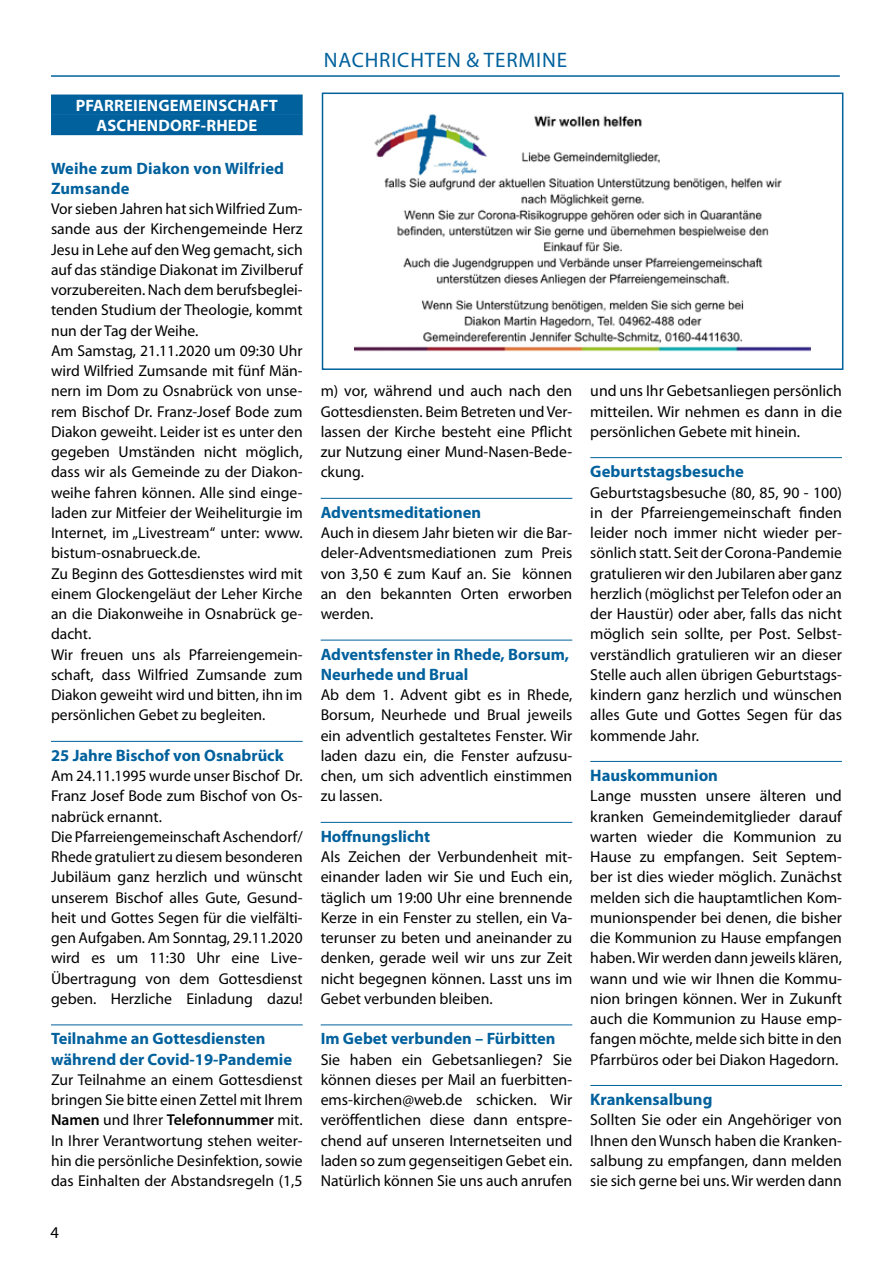
<style>
.page{position:relative;width:893px;height:1263px;background:#fff}
.page>*{position:absolute;margin:0;border:0;box-sizing:border-box;transform-origin:0 0}
.t1{font:21px "Myriad Pro";letter-spacing:.04em;color:#00619d}
.t2{font:700 16.65px "Myriad Pro";color:#00619d}
.t3{font:700 16.5px/20.2px "Myriad Pro";color:#00619d}
.t4{font:700 16.5px/20.2px "Myriad Pro";letter-spacing:.01em;color:#fff;text-align:center}
.t5{font:16.5px "Myriad Pro";color:#000}
.t6{font:15.9px/20.2px "Myriad Pro";color:#000;text-align:justify}
.t7{font:15.75px/20.2px "Myriad Pro";color:#000;text-align:justify}
.s1{font-weight:600}
</style>
<div class="page">
<div style="left:51px;top:95px;width:252px;height:20px;background:#00619d"></div>
<div style="left:51px;top:115px;width:252px;height:20px;background:#00619d"></div>
<hr style="left:51px;top:741px;width:252px;height:1px;background:#00619d">
<hr style="left:51px;top:1024px;width:252px;height:1px;background:#00619d">
<hr style="left:321px;top:498px;width:251px;height:1px;background:#00619d">
<hr style="left:321px;top:640px;width:251px;height:1px;background:#00619d">
<hr style="left:321px;top:822px;width:251px;height:1px;background:#00619d">
<hr style="left:321px;top:1024px;width:251px;height:1px;background:#00619d">
<hr style="left:590px;top:457px;width:252px;height:1px;background:#00619d">
<hr style="left:590px;top:761px;width:252px;height:1px;background:#00619d">
<hr style="left:590px;top:1085px;width:252px;height:1px;background:#00619d">
<hr style="left:51px;top:75px;width:789px;height:2px;background:#00619d">
<img style="left:354px;top:114px;width:457px;height:238px">
<div style="left:322px;top:93px;width:521px;height:277px;border:2px solid #00619d"></div>
<p class="t4" style="left:76px;top:94px;width:204px">PFARREIENGEMEINSCHAFT<br>ASCHENDORF-RHEDE</p>
<p class="t3" style="left:51px;top:157px;width:235px">Weihe zum Diakon von Wilfried<br>Zumsande</p>
<p class="t7" style="left:51px;top:198px;width:253px;text-align:left">Vor sieben Jahren hat sich Wilfried Zum&shy;sande aus der Kirchengemeinde Herz Jesu in Lehe auf den Weg gemacht, sich auf das ständige Diakonat im Zivilberuf vorzubereiten. Nach dem berufsbeglei&shy;tenden Studium der Theologie, kommt nun der Tag der Weihe.<br>Am Samstag, 21.11.2020 um 09:30 Uhr wird Wilfried Zumsande mit fünf Män&shy;nern im Dom zu Osnabrück von unse&shy;rem Bischof Dr. Franz-Josef Bode zum Diakon geweiht. Leider ist es unter den gegeben Umständen nicht möglich, dass wir als Gemeinde zu der Diakon&shy;weihe fahren können. Alle sind einge&shy;laden zur Mitfeier der Weiheliturgie im Internet, im „Livestream“ unter: www. bistum-osnabrueck.de.<br>Zu Beginn des Gottesdienstes wird mit einem Glockengeläut der Leher Kirche an die Diakonweihe in Osnabrück ge&shy;dacht.<br>Wir freuen uns als Pfarreiengemein&shy;schaft, dass Wilfried Zumsande zum Diakon geweiht wird und bitten, ihn im persönlichen Gebet zu begleiten.</p>
<p class="t3" style="left:51px;top:745px;width:234px">25 Jahre Bischof von Osnabrück</p>
<p class="t7" style="left:51px;top:765px;width:253px;text-align:left">Am 24.11.1995 wurde unser Bischof Dr.<br>Franz Josef Bode zum Bischof von Os&shy;nabrück ernannt.<br>Die Pfarreiengemeinschaft Aschendorf/ Rhede gratuliert zu diesem besonderen Jubiläum ganz herzlich und wünscht unserem Bischof alles Gute, Gesund&shy;heit und Gottes Segen für die vielfälti&shy;gen Aufgaben. Am Sonntag, 29.11.2020 wird es um 11:30 Uhr eine Live-Übertragung von dem Gottesdienst geben. Herzliche Einladung dazu!</p>
<p class="t3" style="left:51px;top:1028px;width:243px">Teilnahme an Gottesdiensten während der Covid-19-Pandemie</p>
<p class="t7" style="left:51px;top:1069px;width:253px">Zur Teilnahme an einem Gottesdienst bringen Sie bitte einen Zettel mit Ihrem <span class="s1">Namen</span> und Ihrer <span class="s1">Telefonnummer</span> mit.<br>In Ihrer Verantwortung stehen weiter&shy;hin die persönliche Desinfektion, sowie das Einhalten der Abstandsregeln (1,5</p>
<p class="t5" style="left:51px;top:1222px;width:10px">4</p>
<h1 class="t1" style="left:324px;top:47px;width:245px">NACHRICHTEN &amp; TERMINE</h1>
<p class="t7" style="left:321px;top:381px;width:253px">m) vor, während und auch nach den Gottesdiensten. Beim Betreten und Ver&shy;lassen der Kirche besteht eine Pflicht zur Nutzung einer Mund-Nasen-Bede&shy;ckung.</p>
<p class="t3" style="left:321px;top:502px;width:162px">Adventsmeditationen</p>
<p class="t7" style="left:321px;top:522px;width:253px">Auch in diesem Jahr bieten wir die Bar&shy;deler-Adventsmediationen zum Preis von 3,50 € zum Kauf an. Sie können an den bekannten Orten erworben werden.</p>
<p class="t3" style="left:321px;top:643px;width:250px">Adventsfenster in Rhede, Borsum,<br>Neurhede und Brual</p>
<p class="t7" style="left:321px;top:684px;width:253px">Ab dem 1. Advent gibt es in Rhede, Borsum, Neurhede und Brual jeweils ein adventlich gestaltetes Fenster. Wir laden dazu ein, die Fenster aufzusu&shy;chen, um sich adventlich einstimmen zu lassen.</p>
<p class="t3" style="left:321px;top:826px;width:111px">Hoffnungslicht</p>
<p class="t6" style="left:321px;top:846px;width:253px">Als Zeichen der Verbundenheit mit&shy;einander laden wir Sie und Euch ein, täglich um 19:00 Uhr eine brennende Kerze in ein Fenster zu stellen, ein Va&shy;terunser zu beten und aneinander zu denken, gerade weil wir uns zur Zeit nicht begegnen können. Lasst uns im Gebet verbunden bleiben.</p>
<p class="t3" style="left:321px;top:1028px;width:236px">Im Gebet verbunden – Fürbitten</p>
<p class="t6" style="left:321px;top:1049px;width:253px">Sie haben ein Gebetsanliegen? Sie können dieses per Mail an fuerbitten&shy;ems-kirchen@web.de schicken. Wir veröffentlichen diese dann entspre&shy;chend auf unseren Internetseiten und laden so zum gegenseitigen Gebet ein.<br>Natürlich können Sie uns auch anrufen</p>
<p class="t6" style="left:590px;top:381px;width:253px">und uns Ihr Gebetsanliegen persönlich mitteilen. Wir nehmen es dann in die persönlichen Gebete mit hinein.</p>
<p class="t2" style="left:590px;top:461px;width:155px">Geburtstagsbesuche</p>
<p class="t6" style="left:590px;top:482px;width:253px">Geburtstagsbesuche (80, 85, 90 - 100) in der Pfarreiengemeinschaft finden leider noch immer nicht wieder per&shy;sönlich statt. Seit der Corona-Pandemie gratulieren wir den Jubilaren aber ganz herzlich (möglichst per Telefon oder an der Haustür) oder aber, falls das nicht möglich sein sollte, per Post. Selbst&shy;verständlich gratulieren wir an dieser Stelle auch allen übrigen Geburtstags&shy;kindern ganz herzlich und wünschen alles Gute und Gottes Segen für das kommende Jahr.</p>
<p class="t2" style="left:590px;top:765px;width:129px">Hauskommunion</p>
<p class="t6" style="left:590px;top:786px;width:253px">Lange mussten unsere älteren und kranken Gemeindemitglieder darauf warten wieder die Kommunion zu Hause zu empfangen. Seit Septem&shy;ber ist dies wieder möglich. Zunächst melden sich die hauptamtlichen Kom&shy;munionspender bei denen, die bisher die Kommunion zu Hause empfangen haben. Wir werden dann jeweils klären, wann und wie wir Ihnen die Kommu&shy;nion bringen können. Wer in Zukunft auch die Kommunion zu Hause emp&shy;fangen möchte, melde sich bitte in den Pfarrbüros oder bei Diakon Hagedorn.</p>
<p class="t2" style="left:590px;top:1089px;width:124px">Krankensalbung</p>
<p class="t6" style="left:590px;top:1110px;width:253px">Sollten Sie oder ein Angehöriger von Ihnen den Wunsch haben die Kranken&shy;salbung zu empfangen, dann melden sie sich gerne bei uns. Wir werden dann</p>
</div>
